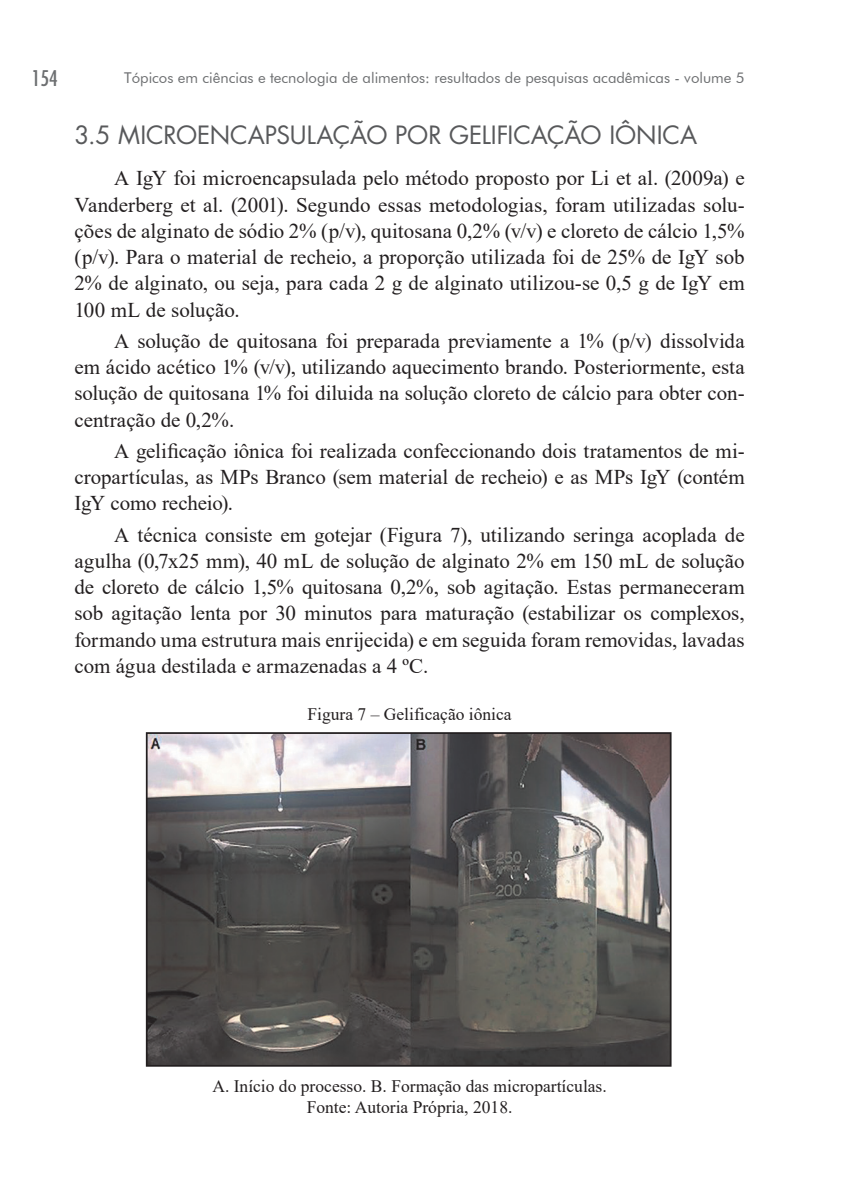
<style>
.page{position:relative;width:844px;height:1191px;background:#fff}
.page>*{position:absolute;margin:0;border:0;box-sizing:border-box;transform-origin:0 0}
.t1{font:24.5px "Futura Std";letter-spacing:-.005em;color:#58595b}
.t2{font:21px/26.2px "Times New Roman";color:#231f20;text-align:justify}
.t3{font:condensed 21px "Futura Std";color:#6d6f71}
.t4{font:17.5px/21px "Times New Roman";color:#231f20;text-align:center}
.t5{font:14.88px "Futura BT";color:#6d6f71}
</style>
<div class="page">
<img style="left:149px;top:735px;width:519px;height:328px">
<div style="left:146px;top:732px;width:525px;height:334px;border:2px solid #231f20"></div>
<p class="t3" style="left:32px;top:66px;width:27px">154</p>
<p class="t5" style="left:124px;top:69px;width:622px">Tópicos em ciências e tecnologia de alimentos: resultados de pesquisas acadêmicas - volume 5</p>
<p class="t1" style="left:74px;top:120px;width:624px">3.5 MICROENCAPSULAÇÃO POR GELIFICAÇÃO IÔNICA</p>
<p class="t2" style="left:74px;top:165px;width:671px;text-indent:40px">A IgY foi microencapsulada pelo método proposto por Li et al. (2009a) e Vanderberg et al. (2001). Segundo essas metodologias, foram utilizadas solu&shy;ções de alginato de sódio 2% (p/v), quitosana 0,2% (v/v) e cloreto de cálcio 1,5% (p/v). Para o material de recheio, a proporção utilizada foi de 25% de IgY sob 2% de alginato, ou seja, para cada 2 g de alginato utilizou-se 0,5 g de IgY em 100 mL de solução.</p>
<p class="t2" style="left:74px;top:327px;width:671px;text-indent:40px">A solução de quitosana foi preparada previamente a 1% (p/v) dissolvida em ácido acético 1% (v/v), utilizando aquecimento brando. Posteriormente, esta solução de quitosana 1% foi diluida na solução cloreto de cálcio para obter con&shy;centração de 0,2%.</p>
<p class="t2" style="left:74px;top:437px;width:671px;text-indent:40px">A gelificação iônica foi realizada confeccionando dois tratamentos de mi&shy;cropartículas, as MPs Branco (sem material de recheio) e as MPs IgY (contém IgY como recheio).</p>
<p class="t2" style="left:74px;top:521px;width:671px;text-indent:40px">A técnica consiste em gotejar (Figura 7), utilizando seringa acoplada de agulha (0,7x25 mm), 40 mL de solução de alginato 2% em 150 mL de solução de cloreto de cálcio 1,5% quitosana 0,2%, sob agitação. Estas permaneceram sob agitação lenta por 30 minutos para maturação (estabilizar os complexos, formando uma estrutura mais enrijecida) e em seguida foram removidas, lavadas com água destilada e armazenadas a 4 ºC.</p>
<p class="t4" style="left:307px;top:703px;width:206px">Figura 7 – Gelificação iônica</p>
<p class="t4" style="left:212px;top:1075px;width:396px">A. Início do processo. B. Formação das micropartículas.<br>Fonte: Autoria Própria, 2018.</p>
</div>
